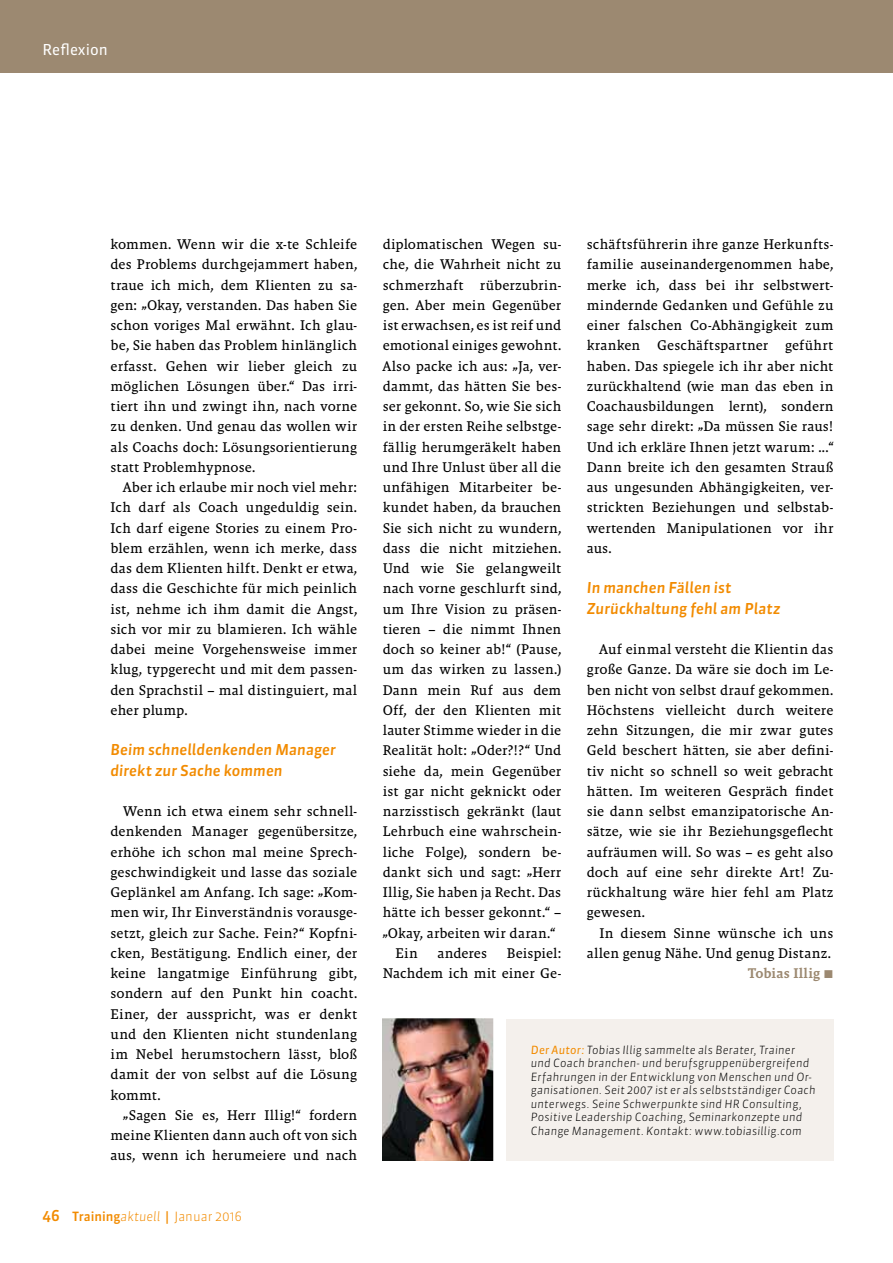
<style>
.page{position:relative;width:893px;height:1263px;background:#fff}
.page>*{position:absolute;margin:0;border:0;box-sizing:border-box;transform-origin:0 0}
.t1{font:italic 500 15px/20.2px "Sanuk OT";letter-spacing:.005em;color:#f28b00}
.t2{font:15px "Sanuk OT";color:#fff}
.t3{font:14.25px/20.2px "Malaga Reg";letter-spacing:.005em;color:#000;text-align:justify}
.t4{font:14.25px "Malaga Med";letter-spacing:.015em;color:#9c8971}
.t5{font:300 12.75px "Sanuk OT";color:#f28b00}
.t6{font:italic 300 11.25px/13.5px "Sanuk OT";letter-spacing:.015em;color:#000}
.s1{font-weight:500;font-size:15px}
.s2{font-weight:500}
.s3{font-style:italic}
.s4{font-weight:400;color:#f28b00}
</style>
<div class="page">
<div style="left:0;top:0;width:893px;height:72px;background:#9c8971"></div>
<img style="left:383px;top:1019px;width:110px;height:141px">
<div style="left:505px;top:1019px;width:328px;height:141px;background:#f4f0ec"></div>
<div style="left:493px;top:1009px;width:13px;height:154px;background:#fff"></div>
<p class="t2" style="left:43px;top:41px;width:67px">Reflexion</p>
<p class="t3" style="left:111px;top:234px;width:248px">kommen. Wenn wir die x-te Schleife des Problems durchgejammert haben, traue ich mich, dem Klienten zu sa&shy;gen: „Okay, verstanden. Das haben Sie schon voriges Mal erwähnt. Ich glau&shy;be, Sie haben das Problem hinlänglich erfasst. Gehen wir lieber gleich zu möglichen Lösungen über.“ Das irri&shy;tiert ihn und zwingt ihn, nach vorne zu denken. Und genau das wollen wir als Coachs doch: Lösungsorientierung statt Problemhypnose.</p>
<p class="t3" style="left:111px;top:477px;width:248px;text-indent:13px">Aber ich erlaube mir noch viel mehr:<br>Ich darf als Coach ungeduldig sein.<br>Ich darf eigene Stories zu einem Pro&shy;blem erzählen, wenn ich merke, dass das dem Klienten hilft. Denkt er etwa, dass die Geschichte für mich peinlich ist, nehme ich ihm damit die Angst, sich vor mir zu blamieren. Ich wähle dabei meine Vorgehensweise immer klug, typgerecht und mit dem passen&shy;den Sprachstil – mal distinguiert, mal eher plump.</p>
<p class="t1" style="left:111px;top:740px;width:227px">Beim schnelldenkenden Manager direkt zur Sache kommen</p>
<p class="t3" style="left:111px;top:801px;width:248px;text-indent:13px">Wenn ich etwa einem sehr schnell&shy;denkenden Manager gegenübersitze, erhöhe ich schon mal meine Sprech&shy;geschwindigkeit und lasse das soziale Geplänkel am Anfang. Ich sage: „Kom&shy;men wir, Ihr Einverständnis vorausge&shy;setzt, gleich zur Sache. Fein?“ Kopfni&shy;cken, Bestätigung. Endlich einer, der keine langatmige Einführung gibt, sondern auf den Punkt hin coacht.<br>Einer, der ausspricht, was er denkt und den Klienten nicht stundenlang im Nebel herumstochern lässt, bloß damit der von selbst auf die Lösung kommt.</p>
<p class="t3" style="left:111px;top:1105px;width:248px;text-indent:13px">„Sagen Sie es, Herr Illig!“ fordern meine Klienten dann auch oft von sich aus, wenn ich herumeiere und nach</p>
<p class="t5" style="left:43px;top:1209px;width:201px"><span class="s1">46</span> <span class="s2">Training</span><span class="s3">aktuell</span> <span class="s2">|</span> Januar 2016</p>
<p class="t3" style="left:383px;top:234px;width:180px">diplomatischen Wegen su-</p>
<p class="t3" style="left:383px;top:254px;width:180px">che, die Wahrheit nicht zu</p>
<p class="t3" style="left:383px;top:275px;width:180px">schmerzhaft rüberzubrin-</p>
<p class="t3" style="left:383px;top:295px;width:180px">gen. Aber mein Gegenüber</p>
<p class="t3" style="left:383px;top:315px;width:180px">ist erwachsen, es ist reif und</p>
<p class="t3" style="left:383px;top:335px;width:180px">emotional einiges gewohnt.</p>
<p class="t3" style="left:383px;top:356px;width:180px">Also packe ich aus: „Ja, ver-</p>
<p class="t3" style="left:383px;top:376px;width:180px">dammt, das hätten Sie bes-</p>
<p class="t3" style="left:383px;top:396px;width:180px">ser gekonnt. So, wie Sie sich</p>
<p class="t3" style="left:383px;top:416px;width:180px">in der ersten Reihe selbstge-</p>
<p class="t3" style="left:383px;top:437px;width:180px">fällig herumgeräkelt haben</p>
<p class="t3" style="left:383px;top:457px;width:180px">und Ihre Unlust über all die</p>
<p class="t3" style="left:383px;top:477px;width:180px">unfähigen Mitarbeiter be-</p>
<p class="t3" style="left:383px;top:497px;width:180px">kundet haben, da brauchen</p>
<p class="t3" style="left:383px;top:518px;width:180px">Sie sich nicht zu wundern,</p>
<p class="t3" style="left:383px;top:538px;width:180px">dass die nicht mitziehen.</p>
<p class="t3" style="left:383px;top:558px;width:180px">Und wie Sie gelangweilt</p>
<p class="t3" style="left:383px;top:578px;width:180px">nach vorne geschlurft sind,</p>
<p class="t3" style="left:383px;top:599px;width:180px">um Ihre Vision zu präsen-</p>
<p class="t3" style="left:383px;top:619px;width:180px">tieren – die nimmt Ihnen</p>
<p class="t3" style="left:383px;top:639px;width:180px">doch so keiner ab!“ (Pause,</p>
<p class="t3" style="left:383px;top:659px;width:180px">um das wirken zu lassen.)</p>
<p class="t3" style="left:383px;top:680px;width:180px">Dann mein Ruf aus dem</p>
<p class="t3" style="left:383px;top:700px;width:180px">Off, der den Klienten mit</p>
<p class="t3" style="left:383px;top:720px;width:180px">lauter Stimme wieder in die</p>
<p class="t3" style="left:383px;top:740px;width:180px">Realität holt: „Oder?!?“ Und</p>
<p class="t3" style="left:383px;top:761px;width:180px">siehe da, mein Gegenüber</p>
<p class="t3" style="left:383px;top:781px;width:180px">ist gar nicht geknickt oder</p>
<p class="t3" style="left:383px;top:801px;width:180px">narzisstisch gekränkt (laut</p>
<p class="t3" style="left:383px;top:821px;width:180px">Lehrbuch eine wahrschein-</p>
<p class="t3" style="left:383px;top:842px;width:180px">liche Folge), sondern be-</p>
<p class="t3" style="left:383px;top:862px;width:180px">dankt sich und sagt: „Herr</p>
<p class="t3" style="left:383px;top:882px;width:180px">Illig, Sie haben ja Recht. Das</p>
<p class="t3" style="left:383px;top:902px;width:180px">hätte ich besser gekonnt.“ –</p>
<p class="t3" style="left:383px;top:923px;width:174px">„Okay, arbeiten wir daran.“</p>
<p class="t3" style="left:395px;top:943px;width:24px">Ein</p>
<p class="t3" style="left:437px;top:943px;width:51px">anderes</p>
<p class="t3" style="left:383px;top:943px;width:180px;text-align:right">Beispiel:<br>Nachdem ich mit einer Ge-</p>
<p class="t3" style="left:587px;top:234px;width:248px">schäftsführerin ihre ganze Herkunfts&shy;familie auseinandergenommen habe, merke ich, dass bei ihr selbstwert&shy;mindernde Gedanken und Gefühle zu einer falschen Co-Abhängigkeit zum kranken Geschäftspartner geführt haben. Das spiegele ich ihr aber nicht zurückhaltend (wie man das eben in Coachausbildungen lernt), sondern sage sehr direkt: „Da müssen Sie raus!<br>Und ich erkläre Ihnen jetzt warum: ...“ Dann breite ich den gesamten Strauß aus ungesunden Abhängigkeiten, ver&shy;strickten Beziehungen und selbstab&shy;wertenden Manipulationen vor ihr aus.</p>
<p class="t1" style="left:587px;top:578px;width:195px">In manchen Fällen ist<br>Zurückhaltung fehl am Platz</p>
<p class="t3" style="left:587px;top:639px;width:248px;text-indent:13px">Auf einmal versteht die Klientin das große Ganze. Da wäre sie doch im Le&shy;ben nicht von selbst drauf gekommen.<br>Höchstens vielleicht durch weitere zehn Sitzungen, die mir zwar gutes Geld beschert hätten, sie aber defini&shy;tiv nicht so schnell so weit gebracht hätten. Im weiteren Gespräch findet sie dann selbst emanzipatorische An&shy;sätze, wie sie ihr Beziehungsgeflecht aufräumen will. So was – es geht also doch auf eine sehr direkte Art! Zu&shy;rückhaltung wäre hier fehl am Platz gewesen.</p>
<p class="t3" style="left:587px;top:923px;width:248px;text-align:right">In diesem Sinne wünsche ich uns allen genug Nähe. Und genug Distanz.</p>
<p class="t4" style="left:748px;top:965px;width:74px">Tobias Illig</p>
<p class="t6" style="left:531px;top:1043px;width:286px"><span class="s4">Der Autor:</span> Tobias Illig sammelte als Berater, Trainer und Coach branchen- und berufsgruppenübergreifend Erfahrungen in der Entwicklung von Menschen und Or&shy;ganisationen. Seit 2007 ist er als selbstständiger Coach unterwegs. Seine Schwerpunkte sind HR Consulting, Positive Leadership Coaching, Seminarkonzepte und Change Management. Kontakt: www.tobiasillig.com</p>
</div>
